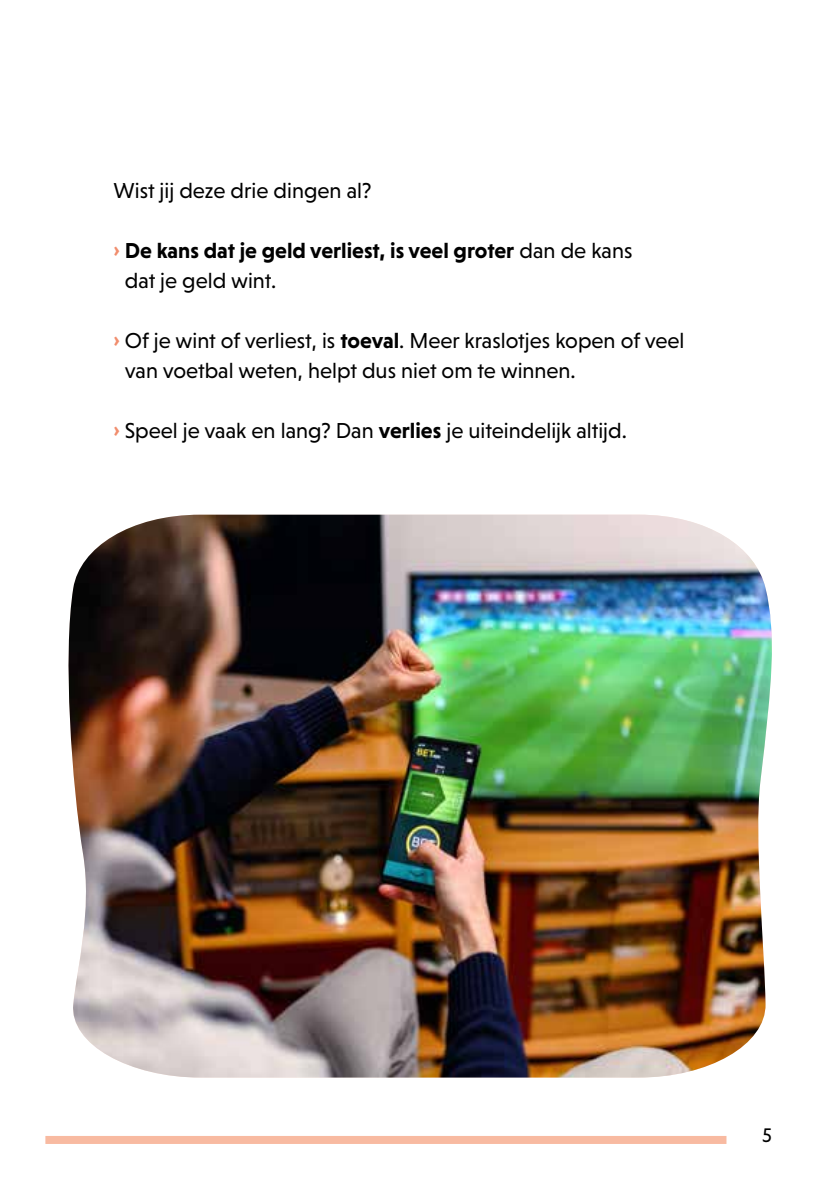
<style>
.page{position:relative;width:840px;height:1191px;background:#fff}
.page>*{position:absolute;margin:0;border:0;box-sizing:border-box;transform-origin:0 0}
.t1{font:22px/30px "Niveau Grotesk";color:#000}
.t2{font:700 22px/30px "Niveau Grotesk";color:#000}
.t3{font:20px "Niveau Grotesk";color:#000}
.s1{font-weight:900;font-size:20px;color:#f18d6d}
.s2{font-weight:400}
.s3{font-weight:700}
</style>
<div class="page">
<div style="left:45px;top:1136px;width:681px;height:8px;background:#f8baa1"></div>
<img style="left:68px;top:514px;width:704px;height:563px">
<p class="t1" style="left:113px;top:175px;width:259px">Wist jij deze drie dingen al?</p>
<p class="t2" style="left:125px;top:235px;width:509px;text-indent:-11px"><span class="s1">›</span> De kans dat je geld verliest, is veel groter <span class="s2">dan de kans dat je geld wint.</span></p>
<p class="t1" style="left:125px;top:325px;width:561px;text-indent:-11px"><span class="s1">›</span> Of je wint of verliest, is <span class="s3">toeval</span>. Meer kraslotjes kopen of veel van voetbal weten, helpt dus niet om te winnen.</p>
<p class="t1" style="left:113px;top:415px;width:514px"><span class="s1">›</span> Speel je vaak en lang? Dan <span class="s3">verlies</span> je uiteindelijk altijd.</p>
<p class="t3" style="left:761px;top:1124px;width:11px">5</p>
</div>
